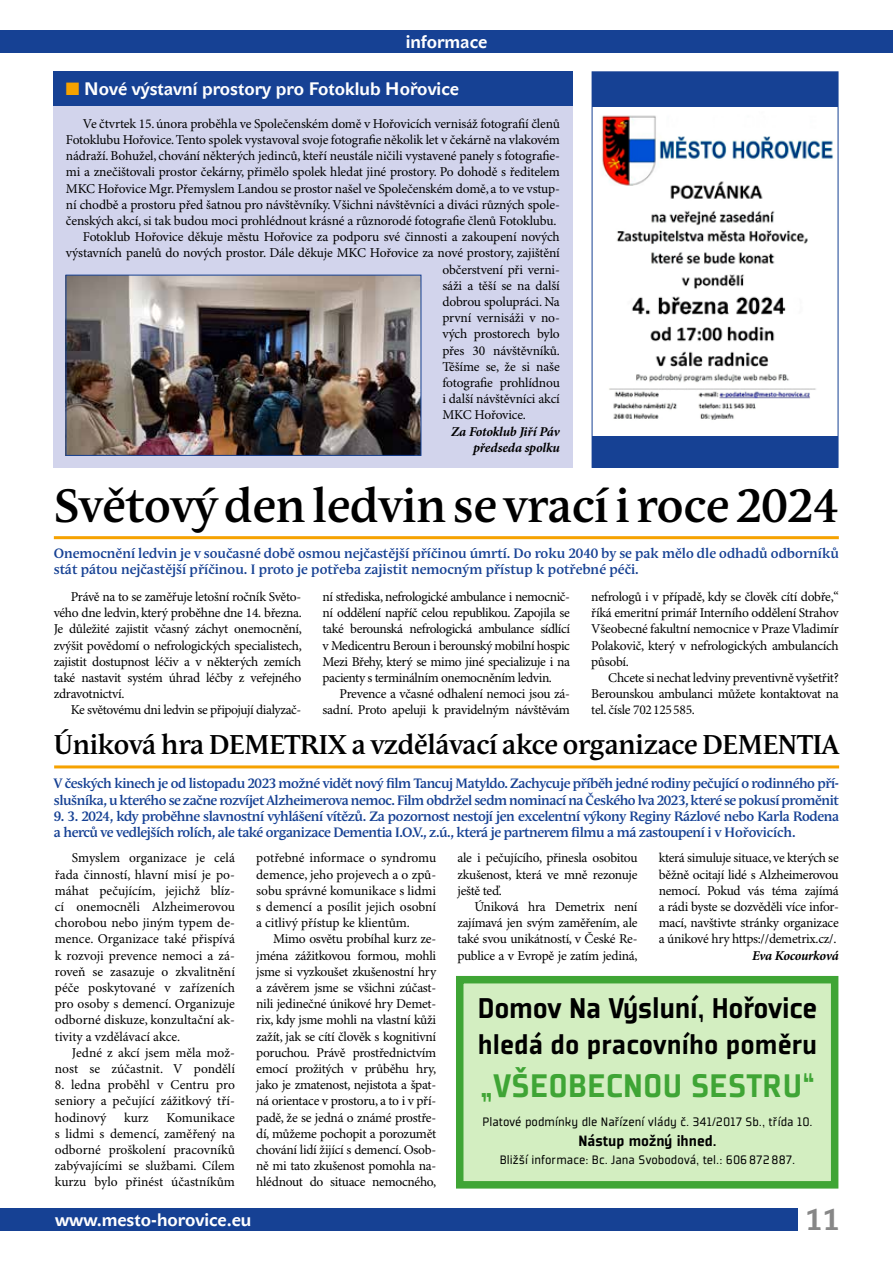
<style>
.page{position:relative;width:893px;height:1263px;background:#fff}
.page>*{position:absolute;margin:0;border:0;box-sizing:border-box;transform-origin:0 0}
.t1{font:700 46.5px "Andulka Book Pro";color:#000}
.t2{font:900 36px "Plexes Pro";letter-spacing:.005em;color:#3fa535}
.t3{font:900 31.5px "Plexes Pro";letter-spacing:-.01em;color:#000}
.t4{font:900 30px "Plexes Pro";color:#000}
.t5{font:700 30px "Abc Green";color:#878787}
.t6{font:700 27px "Andulka Book Pro";letter-spacing:-.01em;color:#000}
.t7{font:700 18px "Abc Green";color:#fff}
.t8{font:900 16.5px "Plexes Pro";color:#000}
.t9{font:13.5px/16.2px "Minion Pro";letter-spacing:-.015em;color:#000;text-align:justify}
.t10{font:700 13.5px/16.2px "Andulka Book Pro";letter-spacing:-.03em;color:#164194}
.t11{font:700 13.5px/16.2px "Andulka Book Pro";color:#164194}
.t12{font:13.5px "Plexes Pro";color:#000}
.t13{font:italic 700 13.5px/16.2px "Minion Pro";letter-spacing:-.015em;color:#000;text-align:right}
.s1{color:#f6a200}
</style>
<div class="page">
<div style="left:0;top:31px;width:893px;height:22px;background:#164194"></div>
<div style="left:0;top:1208px;width:797px;height:23px;background:#164194"></div>
<hr style="left:54px;top:536px;width:785px;height:3px;background:#f6a200">
<div style="left:456px;top:976px;width:382px;height:212px;background:#d3eec1;border:8px solid #3fa535"></div>
<div style="left:54px;top:71px;width:519px;height:397px;background:#d2d4ec"></div>
<div style="left:53px;top:71px;width:520px;height:35px;background:#164194"></div>
<hr style="left:54px;top:765px;width:785px;height:3px;background:#f6a200">
<img style="left:68px;top:277px;width:351px;height:177px">
<div style="left:66px;top:275px;width:355px;height:181px;border:1px solid #164194"></div>
<div style="left:592px;top:72px;width:246px;height:395px;background:#164194"></div>
<img style="left:594px;top:107px;width:242px;height:329px">
<div style="left:592px;top:71px;width:246px;height:397px;border:1px solid #164194"></div>
<h3 class="t7" style="left:406px;top:31px;width:83px">informace</h3>
<h3 class="t7" style="left:66px;top:78px;width:394px"><span class="s1">■</span> Nové výstavní prostory pro Fotoklub Hořovice</h3>
<p class="t9" style="left:83px;top:116px;width:478px">Ve čtvrtek 15.února proběhla ve Společenském domě v Hořovicích vernisáž fotografií členů</p>
<p class="t9" style="left:66px;top:132px;width:495px">Fotoklubu Hořovice. Tento spolek vystavoval svoje fotografie několik let v čekárně na vlakovém</p>
<p class="t9" style="left:66px;top:148px;width:495px">nádraží. Bohužel, chování některých jedinců, kteří neustále ničili vystavené panely s fotografie-</p>
<p class="t9" style="left:66px;top:165px;width:495px">mi a znečištovali prostor čekárny, přimělo spolek hledat jiné prostory. Po dohodě s ředitelem</p>
<p class="t9" style="left:66px;top:181px;width:495px">MKC Hořovice Mgr. Přemyslem Landou se prostor našel ve Společenském domě, a to ve vstup-</p>
<p class="t9" style="left:66px;top:197px;width:495px">ní chodbě a prostoru před šatnou pro návštěvníky. Všichni návštěvníci a diváci různých spole-</p>
<p class="t9" style="left:66px;top:213px;width:492px">čenských akcí, si tak budou moci prohlédnout krásné a různorodé fotografie členů Fotoklubu.</p>
<p class="t9" style="left:83px;top:229px;width:478px">Fotoklub Hořovice děkuje městu Hořovice za podporu své činnosti a zakoupení nových</p>
<p class="t9" style="left:66px;top:246px;width:495px">výstavních panelů do nových prostor. Dále děkuje MKC Hořovice za nové prostory, zajištění</p>
<p class="t9" style="left:442px;top:262px;width:119px">občerstvení při verni-</p>
<p class="t9" style="left:442px;top:278px;width:119px">sáži a těší se na další</p>
<p class="t9" style="left:442px;top:294px;width:119px">dobrou spolupráci. Na</p>
<p class="t9" style="left:442px;top:310px;width:119px">první vernisáži v no-</p>
<p class="t9" style="left:442px;top:327px;width:119px">vých prostorech bylo</p>
<p class="t9" style="left:442px;top:343px;width:119px">přes 30 návštěvníků.</p>
<p class="t9" style="left:442px;top:359px;width:119px">Těšíme se, že si naše</p>
<p class="t9" style="left:442px;top:375px;width:119px">fotografie prohlídnou</p>
<p class="t9" style="left:442px;top:391px;width:119px">i další návštěvníci akcí</p>
<p class="t9" style="left:442px;top:408px;width:85px">MKC Hořovice.</p>
<p class="t13" style="left:451px;top:424px;width:110px">Za Fotoklub Jiří Páv předseda spolku</p>
<h1 class="t1" style="left:54px;top:479px;width:787px">Světový den ledvin se vrací i roce 2024</h1>
<p class="t11" style="left:54px;top:545px;width:787px">Onemocnění ledvin je v současné době osmou nejčastější příčinou úmrtí. Do roku 2040 by se pak mělo dle odhadů odborníků stát pátou nejčastější příčinou. I proto je potřeba zajistit nemocným přístup k potřebné péči.</p>
<p class="t9" style="left:54px;top:589px;width:250px;text-indent:17px">Právě na to se zaměřuje letošní ročník Světo&shy;vého dne ledvin, který proběhne dne 14. března.<br>Je důležité zajistit včasný záchyt onemocnění, zvýšit povědomí o nefrologických specialistech, zajistit dostupnost léčiv a v některých zemích také nastavit systém úhrad léčby z veřejného zdravotnictví.</p>
<p class="t9" style="left:71px;top:702px;width:232px">Ke světovému dni ledvin se připojují dialyzač-</p>
<p class="t9" style="left:322px;top:589px;width:249px">ní střediska, nefrologické ambulance i nemocnič&shy;ní oddělení napříč celou republikou. Zapojila se také berounská nefrologická ambulance sídlící v Medicentru Beroun i berounský mobilní hospic Mezi Břehy, který se mimo jiné specializuje i na pacienty s terminálním onemocněním ledvin.</p>
<p class="t9" style="left:322px;top:686px;width:249px;text-align:right">Prevence a včasné odhalení nemoci jsou zá&shy;sadní. Proto apeluji k pravidelným návštěvám</p>
<p class="t9" style="left:591px;top:589px;width:249px">nefrologů i v případě, kdy se člověk cítí dobře,“ říká emeritní primář Interního oddělení Strahov Všeobecné fakultní nemocnice v Praze Vladimír Polakovič, který v nefrologických ambulancích působí.</p>
<p class="t9" style="left:591px;top:670px;width:249px;text-indent:17px">Chcete si nechat ledviny preventivně vyšetřit?<br>Berounskou ambulanci můžete kontaktovat na tel. čísle 702125585.</p>
<h3 class="t6" style="left:54px;top:729px;width:787px">Úniková hra DEMETRIX a vzdělávací akce organizace DEMENTIA</h3>
<p class="t10" style="left:54px;top:776px;width:787px">V českých kinech je od listopadu 2023 možné vidět nový film Tancuj Matyldo. Zachycuje příběh jedné rodiny pečující o rodinného pří&shy;slušníka, u kterého se začne rozvíjet Alzheimerova nemoc. Film obdržel sedm nominací na Českého lva 2023, které se pokusí proměnit</p>
<p class="t10" style="left:54px;top:808px;width:787px">9. 3. 2024, kdy proběhne slavnostní vyhlášení vítězů. Za pozornost nestojí jen excelentní výkony Reginy Rázlové nebo Karla Rodena a herců ve vedlejších rolích, ale také organizace Dementia I.O.V., z.ú., která je partnerem filmu a má zastoupení i v Hořovicích.</p>
<p class="t9" style="left:55px;top:850px;width:182px;text-indent:17px">Smyslem organizace je celá řada činností, hlavní misí je po&shy;máhat pečujícím, jejichž blíz&shy;cí onemocněli Alzheimerovou chorobou nebo jiným typem de&shy;mence. Organizace také přispívá k rozvoji prevence nemoci a zá&shy;roveň se zasazuje o zkvalitnění péče poskytované v zařízeních pro osoby s demencí. Organizuje odborné diskuze, konzultační ak&shy;tivity a vzdělávací akce.</p>
<p class="t9" style="left:55px;top:1045px;width:182px;text-align:right">Jedné z akcí jsem měla mož&shy;nost se zúčastnit. V pondělí</p>
<p class="t9" style="left:55px;top:1077px;width:182px">8. ledna proběhl v Centru pro seniory a pečující zážitkový tří&shy;hodinový</p>
<p class="t9" style="left:55px;top:1110px;width:182px;text-indent:111px">Komunikace s lidmi s demencí, zaměřený na odborné proškolení pracovníků zabývajícími se službami. Cílem kurzu bylo přinést účastníkům</p>
<p class="t9" style="left:124px;top:1110px;width:26px">kurz</p>
<p class="t9" style="left:256px;top:850px;width:182px">potřebné informace o syndromu demence, jeho projevech a o způ&shy;sobu správné komunikace s lidmi s demencí a posílit jejich osobní a citlivý přístup ke klientům.</p>
<p class="t9" style="left:256px;top:931px;width:182px;text-indent:17px">Mimo osvětu probíhal kurz ze&shy;jména zážitkovou formou, mohli jsme si vyzkoušet zkušenostní hry a závěrem jsme se všichni zúčast&shy;nili jedinečné únikové hry Demet&shy;rix, kdy jsme mohli na vlastní kůži zažít, jak se cítí člověk s kognitivní poruchou. Právě prostřednictvím emocí prožitých v průběhu hry, jako je zmatenost, nejistota a špat&shy;ná orientace v prostoru, a to i v pří&shy;padě, že se jedná o známé prostře&shy;dí, můžeme pochopit a porozumět chování lidí žijící s demencí. Osob&shy;ně mi tato zkušenost pomohla na&shy;hlédnout do situace nemocného,</p>
<p class="t9" style="left:457px;top:850px;width:182px">ale i pečujícího, přinesla osobitou zkušenost, která ve mně rezonuje ještě teď.</p>
<p class="t9" style="left:457px;top:899px;width:182px;text-indent:17px">Úniková hra Demetrix není zajímavá jen svým zaměřením, ale také svou unikátností, v České Re&shy;publice a v Evropě je zatím jediná,</p>
<p class="t9" style="left:659px;top:850px;width:182px">která simuluje situace, ve kterých se běžně ocitají lidé s Alzheimerovou nemocí. Pokud vás téma zajímá a rádi byste se dozvěděli více infor&shy;mací, navštivte stránky organizace a únikové hry https://demetrix.cz/.</p>
<p class="t13" style="left:752px;top:948px;width:88px">Eva Kocourková</p>
<h3 class="t3" style="left:478px;top:990px;width:341px">Domov Na Výsluní, Hořovice</h3>
<h3 class="t4" style="left:478px;top:1027px;width:341px">hledá do pracovního poměru</h3>
<h2 class="t2" style="left:480px;top:1065px;width:337px">„VŠEOBECNOU SESTRU“</h2>
<p class="t12" style="left:482px;top:1114px;width:332px">Platové podmínky dle Nařízení vlády č. 341/2017 Sb., třída 10.</p>
<p class="t8" style="left:578px;top:1131px;width:140px">Nástup možný ihned.</p>
<p class="t12" style="left:500px;top:1152px;width:297px">Bližší informace: Bc. Jana Svobodová, tel.: 606872887.</p>
<h3 class="t7" style="left:55px;top:1209px;width:198px">www.mesto-horovice.eu</h3>
<h3 class="t5" style="left:805px;top:1202px;width:36px">11</h3>
</div>
